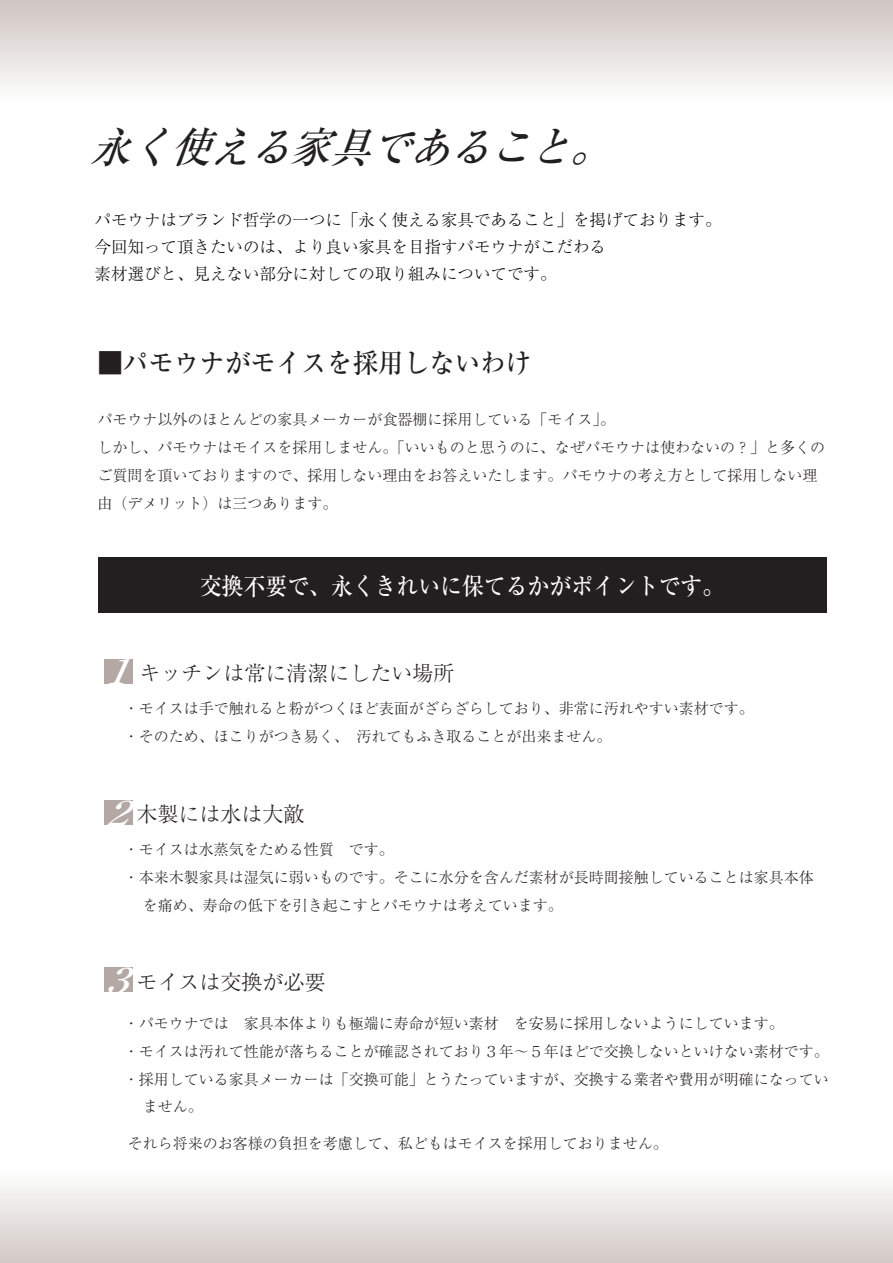
<style>
.page{position:relative;width:893px;height:1263px;background:#fff}
.page>*{position:absolute;margin:0;border:0;box-sizing:border-box;transform-origin:0 0}
.t1{font:italic 500 42.3px "Ryumin Pro";color:#231f20;scale:.95 1}
.t2{font:italic 500 34.2px "Ryumin Pro";color:#fff;scale:1.25 1}
.t3{font:500 27px "Ryumin Pro";color:#231f20;scale:.95 1}
.t4{font:500 24px "Ryumin Pro";color:#fff;scale:.91 1}
.t5{font:300 21px "Ryumin Pro";color:#231f20}
.t6{font:300 16.5px/27px "Ryumin Pro";color:#030303}
.t7{font:300 15px/27.8px "Ryumin Pro";color:#231f20}
</style>
<div class="page">
<div style="left:0;top:1168px;width:893px;height:95px;background:linear-gradient(to bottom,#fff,#d1c9c5)"></div>
<div style="left:0;top:0;width:893px;height:102px;background:linear-gradient(to bottom,#cdc5c1,#fdfefd)"></div>
<div style="left:98px;top:557px;width:728px;height:56px;background:#231f20"></div>
<div style="left:104px;top:659px;width:29px;height:24px;background:#b4a8a5"></div>
<div style="left:104px;top:800px;width:29px;height:24px;background:#b4a8a5"></div>
<div style="left:104px;top:967px;width:29px;height:24px;background:#b4a8a5"></div>
<h1 class="t1" style="left:90px;top:114px;width:572px">永く使える家具であること。</h1>
<p class="t6" style="left:95px;top:205px;width:628px">パモウナはブランド哲学の一つに「永く使える家具であること」を掲げております。今回知って頂きたいのは、より良い家具を目指すパモウナがこだわる<br>素材選びと、見えない部分に対しての取り組みについてです。</p>
<h3 class="t3" style="left:97px;top:342px;width:458px">■パモウナがモイスを採用しないわけ</h3>
<p class="t7" style="left:97px;top:405px;width:729px">パモウナ以外のほとんどの家具メーカーが食器棚に採用している「モイス」。<br>しかし、パモウナはモイスを採用しません。「いいものと思うのに、なぜパモウナは使わないの？」と多くのご質問を頂いておりますので、採用しない理由をお答えいたします。パモウナの考え方として採用しない理由（デメリット）は三つあります。</p>
<h3 class="t4" style="left:200px;top:568px;width:577px">交換不要で、永くきれいに保てるかがポイントです。</h3>
<h2 class="t2" style="left:105px;top:645px;width:36px">1</h2>
<h3 class="t5" style="left:139px;top:656px;width:317px">キッチンは常に清潔にしたい場所</h3>
<p class="t7" style="left:124px;top:693px;width:631px">・モイスは手で触れると粉がつくほど表面がざらざらしており、非常に汚れやすい素材です。・そのため、ほこりがつき易く、　汚れてもふき取ることが出来ません。</p>
<h2 class="t2" style="left:105px;top:786px;width:36px">2</h2>
<h3 class="t5" style="left:136px;top:797px;width:169px">木製には水は大敵</h3>
<p class="t7" style="left:124px;top:835px;width:691px">・モイスは水蒸気をためる性質　です。<br>・本来木製家具は湿気に弱いものです。そこに水分を含んだ素材が長時間接触していることは家具本体　を痛め、寿命の低下を引き起こすとパモウナは考えています。</p>
<h2 class="t2" style="left:105px;top:953px;width:36px">3</h2>
<h3 class="t5" style="left:136px;top:965px;width:190px">モイスは交換が必要</h3>
<p class="t7" style="left:124px;top:1008px;width:706px">・パモウナでは　家具本体よりも極端に寿命が短い素材　を安易に採用しないようにしています。　<br>・モイスは汚れて性能が落ちることが確認されており３年～５年ほどで交換しないといけない素材です。・採用している家具メーカーは「交換可能」とうたっていますが、交換する業者や費用が明確になってい　ません。</p>
<p class="t7" style="left:128px;top:1128px;width:541px">それら将来のお客様の負担を考慮して、私どもはモイスを採用しておりません。</p>
</div>
